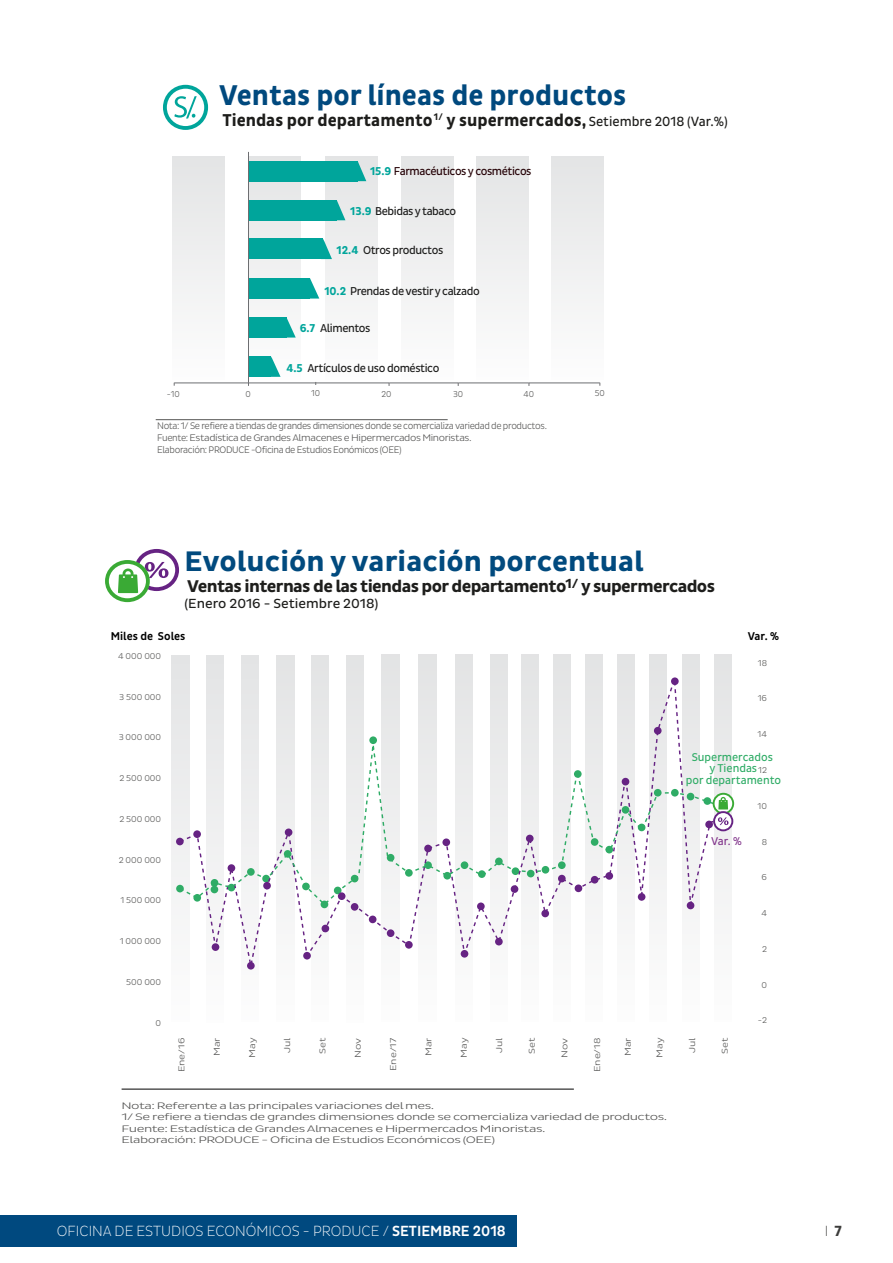
<style>
.page{position:relative;width:893px;height:1263px;background:#fff}
.page>*{position:absolute;margin:0;border:0;box-sizing:border-box;transform-origin:0 0}
.t1{font:700 29.1px "Pluto Sans Cond";color:#00497e}
.t2{font:700 28.8px "Pluto Sans Cond";color:#014a7e;scale:1.07 1}
.t3{font:700 17.4px "Pluto Sans Cond";color:#1d1d1b}
.t4{font:700 17.25px "Pluto Sans Cond";letter-spacing:-.035em;color:#1e1e1c;scale:1.07 1}
.t5{font:300 15px "Pluto Sans Cond Ex";color:#fff}
.t6{font:300 15px "Pluto Sans Cond Ex";color:#3c3c3b}
.t7{font:13.5px "Pluto Sans Cond";color:#1e1e1c;scale:1.07 1}
.t8{font:700 13.5px "Pluto Sans Cond";color:#1e1e1c;scale:1.07 1}
.t9{font:11.7px "Pluto Sans Cond";letter-spacing:-.035em;color:#1c1c1b}
.t10{font:11.7px "Pluto Sans Cond";letter-spacing:-.035em;color:#240005}
.t11{font:11.55px/11.6px "Pluto Sans Cond";color:#2fac66;text-align:center}
.t12{font:500 11.55px "Pluto Sans Cond";letter-spacing:-.005em;color:#000}
.t13{font:11.55px "Pluto Sans Cond";color:#82368c}
.t14{font:300 9.75px/11.7px "Pluto Sans Cond";letter-spacing:-.035em;color:#575756}
.t15{font:700 9.75px "Pluto Sans Cond";color:#1d1d1b}
.t16{font:300 9.6px/11.6px "Pluto Sans Cond";letter-spacing:-.035em;color:#585857;scale:1.51 1}
.t17{font:300 8.7px "Pluto Sans Cond";color:#585857;scale:1.06 1}
.t18{font:300 8.7px "Pluto Sans Cond";color:#585857;scale:1.27 1}
.t19{font:300 8.7px "Pluto Sans Cond";color:#575756}
.s1{font-weight:400;font-size:13.5px}
.s2{font-weight:700;color:#00a59b}
.s3{color:#585857}
.s4{font-family:"Pluto Sans Cond";font-weight:500}
.s5{font-family:"Pluto Sans Cond";font-weight:700}
</style>
<div class="page">
<div style="left:0;top:1215px;width:516px;height:32px;background:#00497f"></div>
<hr style="left:156px;top:419px;width:292px;height:1px;background:#575756">
<div style="left:163px;top:85px;width:45px;height:45px;border:4px solid #00a59b;border-radius:50%"></div>
<svg style="left:174px;top:96px;width:23px;height:23px"></svg>
<svg style="left:172px;top:151px;width:432px;height:155px"></svg>
<hr style="left:174px;top:383px;width:426px;height:1px;background:#6d6e71">
<div style="left:249px;top:161px;width:109px;height:20px;background:#00a59b"></div>
<div style="left:249px;top:200px;width:88px;height:20px;background:#00a59b"></div>
<svg style="left:337px;top:200px;width:8px;height:20px"></svg>
<svg style="left:358px;top:161px;width:8px;height:20px"></svg>
<div style="left:249px;top:239px;width:74px;height:20px;background:#00a59b"></div>
<svg style="left:323px;top:239px;width:9px;height:20px"></svg>
<div style="left:248px;top:356px;width:23px;height:21px;background:#00a59b"></div>
<div style="left:249px;top:317px;width:37px;height:21px;background:#00a59b"></div>
<div style="left:249px;top:278px;width:61px;height:21px;background:#00a59b"></div>
<svg style="left:310px;top:278px;width:9px;height:21px"></svg>
<svg style="left:286px;top:317px;width:10px;height:21px"></svg>
<hr style="left:248px;top:152px;width:1px;height:231px;background:#6d6e71">
<svg style="left:271px;top:356px;width:10px;height:21px"></svg>
<svg style="left:171px;top:654px;width:564px;height:253px"></svg>
<div style="left:176px;top:885px;width:8px;height:7px;background:#2fac66;border-radius:50%"></div>
<div style="left:176px;top:838px;width:8px;height:7px;background:#662383;border-radius:50%"></div>
<svg style="left:178px;top:671px;width:547px;height:299px"></svg>
<svg style="left:178px;top:732px;width:547px;height:174px"></svg>
<div style="left:405px;top:941px;width:8px;height:8px;background:#662383;border-radius:50%"></div>
<div style="left:405px;top:869px;width:8px;height:8px;background:#2fac66;border-radius:50%"></div>
<svg style="left:714px;top:794px;width:19px;height:19px"></svg>
<div style="left:713px;top:793px;width:21px;height:21px;border:2px solid #3aaa35;border-radius:50%"></div>
<svg style="left:718px;top:797px;width:10px;height:12px"></svg>
<svg style="left:714px;top:812px;width:18px;height:18px"></svg>
<div style="left:713px;top:811px;width:20px;height:20px;border:2px solid #662383;border-radius:50%"></div>
<svg style="left:718px;top:817px;width:10px;height:8px"></svg>
<hr style="left:122px;top:1088px;width:452px;height:1px;background:#000">
<svg style="left:136px;top:551px;width:41px;height:38px"></svg>
<div style="left:134px;top:549px;width:45px;height:42px;border:4px solid #662383;border-radius:50%"></div>
<svg style="left:145px;top:562px;width:23px;height:16px"></svg>
<svg style="left:107px;top:562px;width:41px;height:38px"></svg>
<div style="left:105px;top:560px;width:45px;height:42px;border:4px solid #3aaa35;border-radius:50%"></div>
<svg style="left:118px;top:568px;width:20px;height:25px"></svg>
<h1 class="t1" style="left:219px;top:79px;width:409px">Ventas por líneas de productos</h1>
<h3 class="t3" style="left:222px;top:110px;width:507px">Tiendas por departamento y supermercados, <span class="s1">Setiembre 2018 (Var.%)</span></h3>
<p class="t15" style="left:434px;top:111px;width:11px">1/</p>
<p class="t10" style="left:370px;top:165px;width:163px"><span class="s2">15.9</span> Farmacéuticos y cosméticos</p>
<p class="t9" style="left:350px;top:205px;width:108px"><span class="s2">13.9</span> Bebidas y tabaco</p>
<p class="t9" style="left:337px;top:243px;width:108px"><span class="s2">12.4</span> Otros productos</p>
<p class="t9" style="left:324px;top:284px;width:157px"><span class="s2">10.2</span> Prendas de vestir y calzado</p>
<p class="t9" style="left:300px;top:322px;width:72px"><span class="s2">6.7</span> Alimentos</p>
<p class="t9" style="left:286px;top:361px;width:154px"><span class="s2">4.5</span> Artículos de uso doméstico</p>
<p class="t19" style="left:167px;top:389px;width:14px">-10</p>
<p class="t19" style="left:311px;top:388px;width:10px">10</p>
<p class="t19" style="left:453px;top:389px;width:12px">30</p>
<p class="t19" style="left:595px;top:388px;width:12px">50</p>
<p class="t19" style="left:245px;top:389px;width:7px">0</p>
<p class="t19" style="left:382px;top:389px;width:12px">20</p>
<p class="t19" style="left:524px;top:389px;width:12px">40</p>
<p class="t14" style="left:157px;top:420px;width:391px">Nota: 1/ Se refiere a tiendas de grandes dimensiones donde se comercializa variedad de productos.<br>Fuente: <span class="s3">Estadística de Grandes Almacenes e Hipermercados Minoristas.<br></span>Elaboración: PRODUCE -Oficina de Estudios Eonómicos (OEE)</p>
<h2 class="t2" style="left:184px;top:545px;width:431px">Evolución y variación porcentual</h2>
<h3 class="t4" style="left:187px;top:576px;width:495px">Ventas internas de las tiendas por departamento y supermercados</h3>
<h3 class="t7" style="left:184px;top:596px;width:183px">(Enero 2016 - Setiembre 2018)</h3>
<h3 class="t8" style="left:565px;top:575px;width:14px">1/</h3>
<p class="t12" style="left:111px;top:629px;width:76px">Miles de Soles</p>
<p class="t12" style="left:748px;top:629px;width:33px">Var. %</p>
<p class="t17" style="left:118px;top:651px;width:42px">4 000 000</p>
<p class="t17" style="left:119px;top:692px;width:41px">3 500 000</p>
<p class="t17" style="left:119px;top:732px;width:42px">3 000 000</p>
<p class="t17" style="left:119px;top:773px;width:41px">2 500 000</p>
<p class="t17" style="left:119px;top:814px;width:41px">2 500 000</p>
<p class="t17" style="left:119px;top:855px;width:42px">2 000 000</p>
<p class="t17" style="left:121px;top:895px;width:40px">1 500 000</p>
<p class="t17" style="left:120px;top:936px;width:40px">1 000 000</p>
<p class="t17" style="left:126px;top:977px;width:34px">500 000</p>
<p class="t17" style="left:156px;top:1018px;width:7px">0</p>
<p class="t17" style="left:758px;top:658px;width:10px">18</p>
<p class="t17" style="left:758px;top:693px;width:10px">16</p>
<p class="t17" style="left:758px;top:729px;width:10px">14</p>
<p class="t17" style="left:758px;top:765px;width:10px">12</p>
<p class="t17" style="left:758px;top:801px;width:10px">10</p>
<p class="t17" style="left:762px;top:837px;width:7px">8</p>
<p class="t17" style="left:762px;top:872px;width:7px">6</p>
<p class="t17" style="left:761px;top:908px;width:7px">4</p>
<p class="t17" style="left:762px;top:944px;width:6px">2</p>
<p class="t17" style="left:761px;top:980px;width:7px">0</p>
<p class="t17" style="left:758px;top:1015px;width:10px">-2</p>
<p class="t11" style="left:686px;top:751px;width:97px">Supermercados<br>y Tiendas<br>por departamento</p>
<p class="t13" style="left:711px;top:835px;width:32px">Var. %</p>
<p class="t18" style="left:176px;top:1072px;width:29px;rotate:-90deg">Ene/16</p>
<p class="t18" style="left:212px;top:1056px;width:16px;rotate:-90deg">Mar</p>
<p class="t18" style="left:247px;top:1058px;width:17px;rotate:-90deg">May</p>
<p class="t18" style="left:282px;top:1053px;width:14px;rotate:-90deg">Jul</p>
<p class="t18" style="left:318px;top:1054px;width:14px;rotate:-90deg">Set</p>
<p class="t18" style="left:353px;top:1057px;width:17px;rotate:-90deg">Nov</p>
<p class="t18" style="left:388px;top:1071px;width:28px;rotate:-90deg">Ene/17</p>
<p class="t18" style="left:424px;top:1056px;width:16px;rotate:-90deg">Mar</p>
<p class="t18" style="left:459px;top:1058px;width:17px;rotate:-90deg">May</p>
<p class="t18" style="left:494px;top:1053px;width:14px;rotate:-90deg">Jul</p>
<p class="t18" style="left:527px;top:1054px;width:14px;rotate:-90deg">Set</p>
<p class="t18" style="left:560px;top:1057px;width:17px;rotate:-90deg">Nov</p>
<p class="t18" style="left:592px;top:1072px;width:29px;rotate:-90deg">Ene/18</p>
<p class="t18" style="left:623px;top:1056px;width:16px;rotate:-90deg">Mar</p>
<p class="t18" style="left:655px;top:1058px;width:17px;rotate:-90deg">May</p>
<p class="t18" style="left:687px;top:1053px;width:14px;rotate:-90deg">Jul</p>
<p class="t18" style="left:720px;top:1054px;width:14px;rotate:-90deg">Set</p>
<p class="t16" style="left:122px;top:1100px;width:363px">Nota: Referente a las principales variaciones del mes.<br>1/ Se refiere a tiendas de grandes dimensiones donde se comercializa variedad de productos.<br>Fuente: Estadística de Grandes Almacenes e Hipermercados Minoristas.<br>Elaboración: PRODUCE - Oficina de Estudios Económicos (OEE)</p>
<h3 class="t5" style="left:57px;top:1222px;width:451px">OFICINA DE ESTUDIOS ECONÓMICOS - PRODUCE / <span class="s4">SETIEMBRE 2018</span></h3>
<h3 class="t6" style="left:825px;top:1222px;width:19px">I <span class="s5">7</span></h3>
</div>
